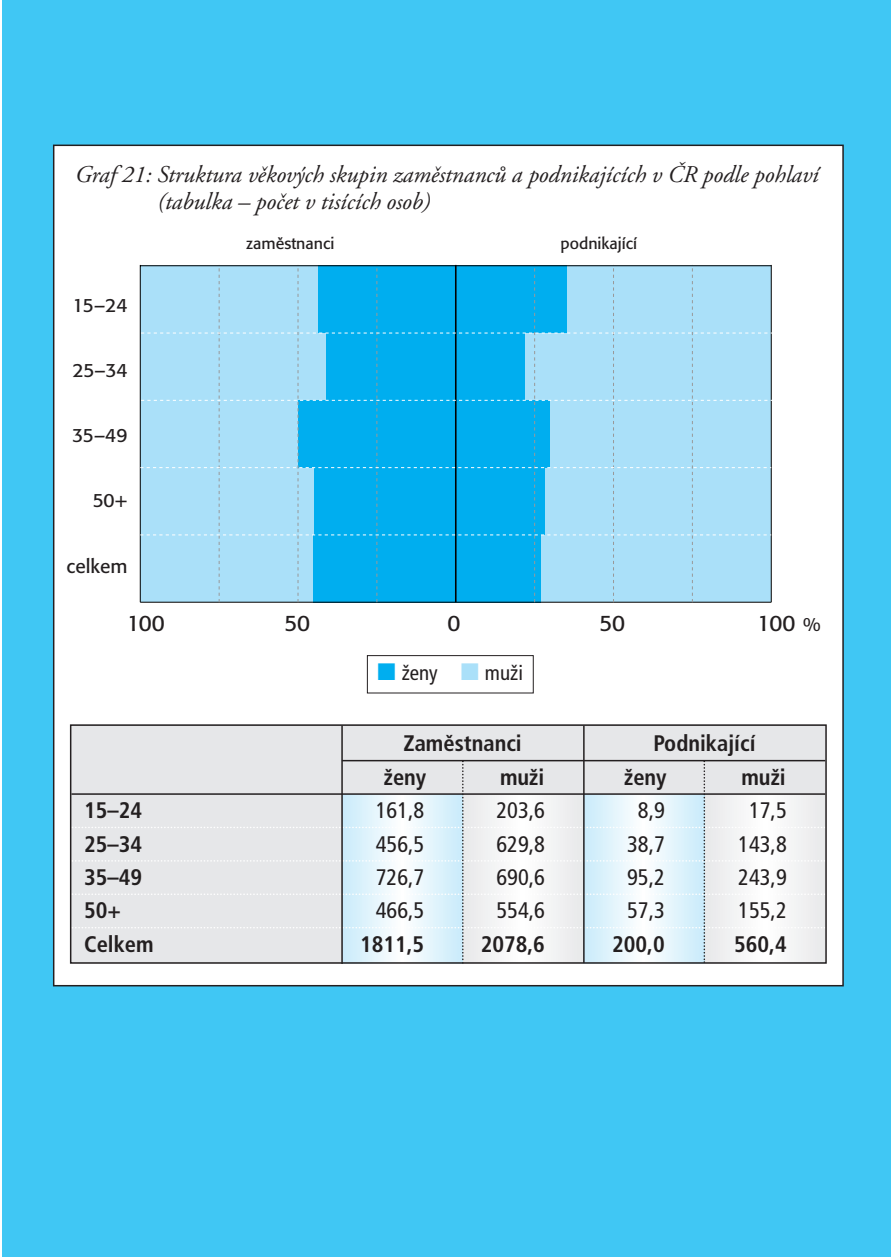
<style>
.page{position:relative;width:891px;height:1257px;background:#fff}
.page>*{position:absolute;margin:0;border:0;box-sizing:border-box;transform-origin:0 0}
.t1{font:italic 24px/27px "Adobe Garamond CE";letter-spacing:-.005em;color:#231f20}
.t2{font:700 condensed 22.5px "Frutiger CE";color:#231f20}
.t3{font:condensed 22.5px "Frutiger CE";color:#231f20}
.t4{font:22.2px "Formata CE";letter-spacing:-.02em;color:#231f20}
.t5{font:condensed 21px "Frutiger CE";color:#231f20}
.t6{font:19.2px "Formata CE";color:#231f20}
.t7{font:15.9px "Formata CE";color:#231f20}
.s1{color:#00aeef}
.s2{color:#aae0f9}
</style>
<div class="page">
<div style="left:2px;top:0;width:889px;height:1257px;background:#40c7f4"></div>
<div style="left:54px;top:145px;width:789px;height:841px;background:#fff"></div>
<hr style="left:140px;top:602px;width:631px;height:1px;background:#000">
<svg style="left:140px;top:265px;width:632px;height:337px;background:#6bcbf2"></svg>
<div style="left:367px;top:655px;width:167px;height:38px;border:1px solid #231f20"></div>
<div style="left:71px;top:724px;width:754px;height:240px;background:#e6e7e9"></div>
<hr style="left:341px;top:726px;width:2px;height:238px;background:#231f20">
<hr style="left:583px;top:726px;width:2px;height:237px;background:#231f20">
<svg style="left:71px;top:760px;width:754px;height:204px"></svg>
<p class="t1" style="left:157px;top:165px;width:663px;text-indent:-82px">Graf 21: Struktura vûkov˘ch skupin zamûstnancÛ a podnikajících v âR podle pohlaví (tabulka – poãet v tisících osob)</p>
<p class="t6" style="left:73px;top:296px;width:56px">15–24</p>
<p class="t6" style="left:73px;top:362px;width:56px">25–34</p>
<p class="t6" style="left:72px;top:427px;width:57px">35–49</p>
<p class="t7" style="left:246px;top:236px;width:90px">zamûstnanci</p>
<p class="t7" style="left:561px;top:236px;width:78px">podnikající</p>
<p class="t6" style="left:93px;top:492px;width:36px">50+</p>
<p class="t6" style="left:67px;top:557px;width:62px">celkem</p>
<p class="t4" style="left:127px;top:613px;width:40px">100</p>
<p class="t4" style="left:284px;top:613px;width:27px">50</p>
<p class="t4" style="left:448px;top:613px;width:14px">0</p>
<p class="t4" style="left:600px;top:613px;width:27px">50</p>
<p class="t4" style="left:757px;top:613px;width:40px">100</p>
<p class="t6" style="left:803px;top:616px;width:19px">%</p>
<p class="t5" style="left:378px;top:666px;width:147px"><span class="s1">■</span> ženy <span class="s2">■</span> muži</p>
<p class="t2" style="left:403px;top:736px;width:120px">Zaměstnanci</p>
<p class="t2" style="left:653px;top:736px;width:104px">Podnikající</p>
<p class="t2" style="left:384px;top:769px;width:44px">ženy</p>
<p class="t2" style="left:500px;top:769px;width:46px">muži</p>
<p class="t2" style="left:624px;top:769px;width:44px">ženy</p>
<p class="t2" style="left:741px;top:769px;width:46px">muži</p>
<p class="t2" style="left:84px;top:802px;width:60px">15–24</p>
<p class="t3" style="left:376px;top:802px;width:50px">161,8</p>
<p class="t3" style="left:496px;top:802px;width:50px">203,6</p>
<p class="t3" style="left:638px;top:802px;width:28px">8,9</p>
<p class="t3" style="left:749px;top:802px;width:39px">17,5</p>
<p class="t2" style="left:84px;top:836px;width:60px">25–34</p>
<p class="t3" style="left:376px;top:836px;width:50px">456,5</p>
<p class="t3" style="left:496px;top:836px;width:50px">629,8</p>
<p class="t3" style="left:627px;top:836px;width:39px">38,7</p>
<p class="t3" style="left:738px;top:836px;width:50px">143,8</p>
<p class="t2" style="left:84px;top:869px;width:60px">35–49</p>
<p class="t3" style="left:376px;top:869px;width:50px">726,7</p>
<p class="t3" style="left:496px;top:869px;width:50px">690,6</p>
<p class="t3" style="left:627px;top:869px;width:39px">95,2</p>
<p class="t3" style="left:738px;top:869px;width:50px">243,9</p>
<p class="t2" style="left:84px;top:903px;width:38px">50+</p>
<p class="t3" style="left:376px;top:903px;width:50px">466,5</p>
<p class="t3" style="left:496px;top:903px;width:50px">554,6</p>
<p class="t3" style="left:627px;top:903px;width:39px">57,3</p>
<p class="t3" style="left:738px;top:903px;width:50px">155,2</p>
<p class="t2" style="left:84px;top:936px;width:71px">Celkem</p>
<p class="t2" style="left:360px;top:936px;width:66px">1811,5</p>
<p class="t2" style="left:481px;top:936px;width:66px">2078,6</p>
<p class="t2" style="left:612px;top:936px;width:54px">200,0</p>
<p class="t2" style="left:734px;top:936px;width:54px">560,4</p>
</div>
